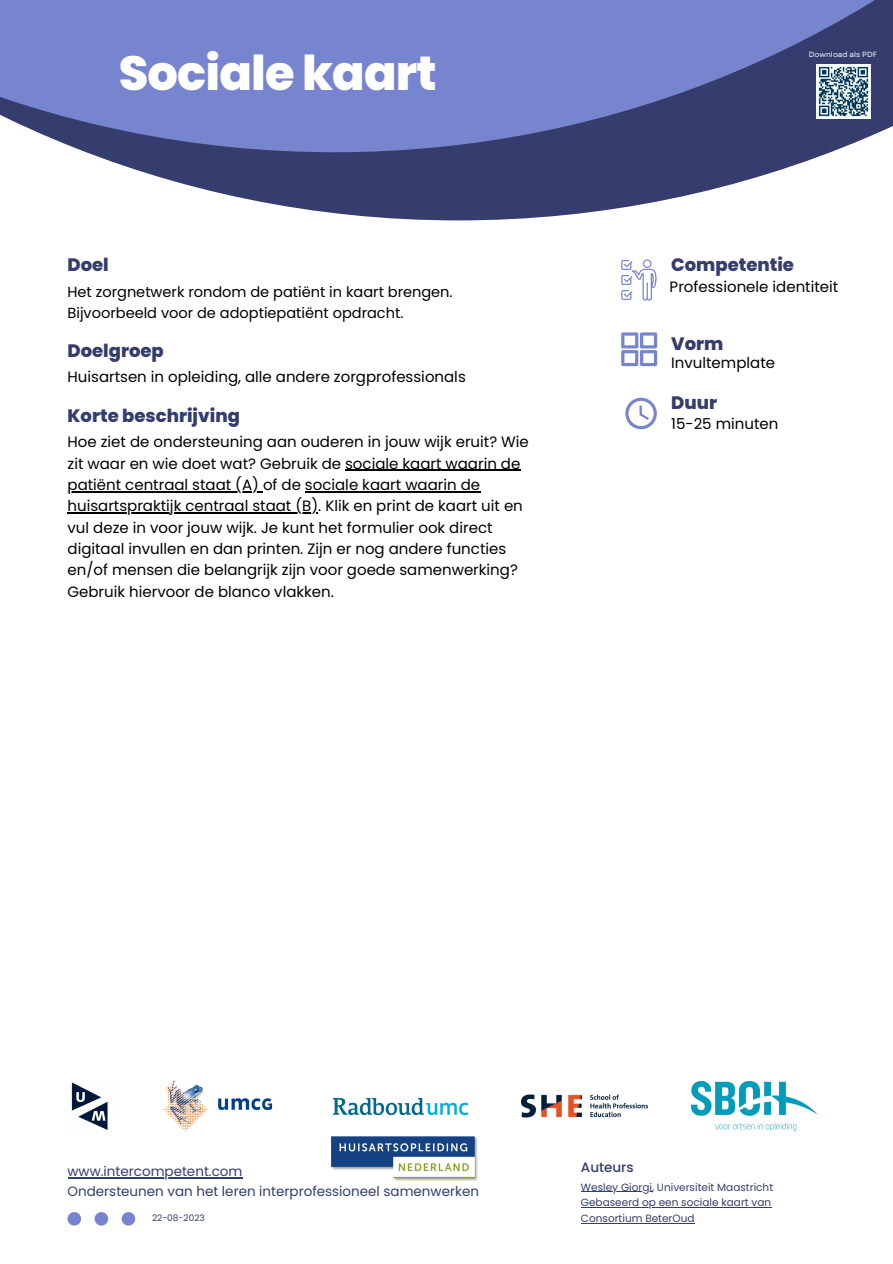
<style>
.page{position:relative;width:893px;height:1264px;background:#fff}
.page>*{position:absolute;margin:0;border:0;box-sizing:border-box;transform-origin:0 0}
.t1{font:800 48px "Poppins";letter-spacing:-.02em;color:#fff}
.t2{font:800 18px "Poppins";color:#343d6d}
.t3{font:15px/21.3px "Poppins";color:#000}
.t4{font:14.55px "Poppins";color:#000}
.t5{font:13.5px "Poppins";color:#343d6d}
.t6{font:500 13.5px "Poppins";color:#343d6d}
.t7{font:10.5px "Poppins";color:#343d6d}
.t8{font:9px "Poppins";color:#343d6d}
.t9{font:7.5px "Garet";color:#fff}
</style>
<div class="page">
<svg style="left:86px;top:152px;width:745px;height:68px;fill:#343d6d"></svg>
<svg style="left:0;top:0;width:892px;height:152px;background:#6a77b9"></svg>
<img style="left:816px;top:64px;width:54px;height:54px">
<svg style="left:621px;top:259px;width:36px;height:41px"></svg>
<svg style="left:625px;top:398px;width:31px;height:31px"></svg>
<svg style="left:621px;top:332px;width:36px;height:34px"></svg>
<hr style="left:345px;top:469px;width:175px;height:2px;background:#000">
<hr style="left:68px;top:491px;width:195px;height:1px;background:#000">
<hr style="left:305px;top:491px;width:175px;height:1px;background:#000">
<hr style="left:68px;top:512px;width:250px;height:1px;background:#000">
<svg style="left:68px;top:1212px;width:67px;height:13px"></svg>
<hr style="left:68px;top:1176px;width:174px;height:1px;background:#343d6d">
<img style="left:691px;top:1081px;width:126px;height:49px">
<img style="left:71px;top:1082px;width:37px;height:48px">
<img style="left:163px;top:1080px;width:110px;height:53px">
<img style="left:333px;top:1097px;width:135px;height:19px">
<img style="left:521px;top:1094px;width:126px;height:24px">
<hr style="left:581px;top:1191px;width:71px;height:1px;background:#343d6d">
<hr style="left:581px;top:1207px;width:190px;height:1px;background:#343d6d">
<hr style="left:581px;top:1222px;width:113px;height:1px;background:#343d6d">
<img style="left:332px;top:1136px;width:145px;height:44px">
<p class="t1" style="left:119px;top:39px;width:319px">Sociale kaart</p>
<p class="t9" style="left:808px;top:49px;width:69px">Download als PDF</p>
<p class="t2" style="left:68px;top:252px;width:43px">Doel</p>
<p class="t4" style="left:68px;top:281px;width:386px">Het zorgnetwerk rondom de patiënt in kaart brengen.</p>
<p class="t4" style="left:68px;top:303px;width:337px">Bijvoorbeeld voor de adoptiepatiënt opdracht.</p>
<p class="t2" style="left:68px;top:338px;width:98px">Doelgroep</p>
<p class="t3" style="left:68px;top:366px;width:400px">Huisartsen in opleiding, alle andere zorgprofessionals</p>
<p class="t2" style="left:68px;top:403px;width:174px">Korte beschrijving</p>
<p class="t3" style="left:68px;top:431px;width:463px">Hoe ziet de ondersteuning aan ouderen in jouw wijk eruit? Wie zit waar en wie doet wat? Gebruik de sociale kaart waarin de patiënt centraal staat (A) of de sociale kaart waarin de huisartspraktijk centraal staat (B). Klik en print de kaart uit en vul deze in voor jouw wijk. Je kunt het formulier ook direct digitaal invullen en dan printen. Zijn er nog andere functies en/of mensen die belangrijk zijn voor goede samenwerking?<br>Gebruik hiervoor de blanco vlakken.</p>
<p class="t2" style="left:671px;top:252px;width:124px">Competentie</p>
<p class="t3" style="left:669px;top:276px;width:170px">Professionele identiteit</p>
<p class="t2" style="left:671px;top:331px;width:54px">Vorm</p>
<p class="t3" style="left:671px;top:352px;width:105px">Invultemplate</p>
<p class="t2" style="left:671px;top:390px;width:47px">Duur</p>
<p class="t3" style="left:671px;top:413px;width:109px">15-25 minuten</p>
<p class="t5" style="left:68px;top:1161px;width:176px">www.intercompetent.com</p>
<p class="t5" style="left:68px;top:1181px;width:413px">Ondersteunen van het leren interprofessioneel samenwerken</p>
<p class="t6" style="left:581px;top:1157px;width:54px">Auteurs</p>
<p class="t7" style="left:581px;top:1179px;width:194px">Wesley Giorgi, Universiteit Maastricht</p>
<p class="t7" style="left:581px;top:1195px;width:192px">Gebaseerd op een sociale kaart van</p>
<p class="t8" style="left:152px;top:1211px;width:54px">22-08-2023</p>
<p class="t7" style="left:581px;top:1210px;width:115px">Consortium BeterOud</p>
</div>
